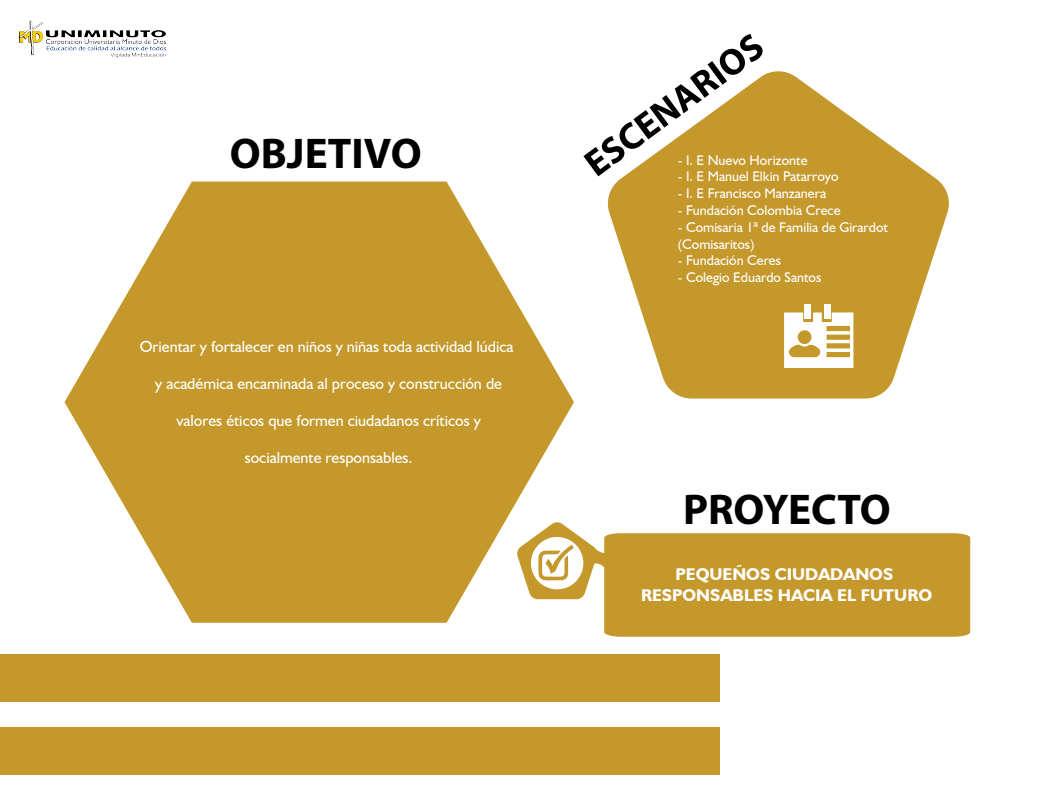
<style>
.page{position:relative;width:1044px;height:792px;background:#fff}
.page>*{position:absolute;margin:0;border:0;box-sizing:border-box;transform-origin:0 0}
.t1{font:700 43.2px "Myriad Pro";color:#000}
.t2{font:700 37.3px "Myriad Pro";color:#000}
.t3{font:700 17px/20.4px "Humanist 521 BT";color:#fff;text-align:center}
.t4{font:16px "Humanist 521 BT";color:#fff}
.t5{font:14px/16.8px "Humanist 521 BT";color:#fff}
</style>
<div class="page">
<div style="left:0;top:728px;width:719px;height:47px;background:#c4982b"></div>
<div style="left:0;top:654px;width:719px;height:47px;background:#c4982b"></div>
<svg style="left:607px;top:71px;width:342px;height:328px;fill:#c4982b"></svg>
<svg style="left:65px;top:182px;width:509px;height:441px;fill:#c4982b"></svg>
<div style="left:604px;top:533px;width:366px;height:104px;background:#c4982b"></div>
<svg style="left:516px;top:522px;width:97px;height:77px"></svg>
<img style="left:19px;top:21px;width:147px;height:37px">
<svg style="left:784px;top:312px;width:69px;height:56px"></svg>
<div style="left:804px;top:304px;width:7px;height:15px;background:#fff"></div>
<div style="left:824px;top:304px;width:6px;height:15px;background:#fff"></div>
<h1 class="t1" style="left:230px;top:125px;width:194px">OBJETIVO</h1>
<p class="t4" style="left:140px;top:336px;width:375px">Orientar y fortalecer en niños y niñas toda actividad lúdica</p>
<p class="t4" style="left:155px;top:373px;width:348px">y académica encaminada al proceso y construcción de</p>
<p class="t4" style="left:177px;top:410px;width:306px">valores éticos que formen ciudadanos críticos y</p>
<p class="t4" style="left:245px;top:447px;width:169px">socialmente responsables.</p>
<h2 class="t2" style="left:574px;top:147px;width:213px;rotate:-36deg">ESCENARIOS</h2>
<p class="t5" style="left:678px;top:151px;width:131px">- I. E Nuevo Horizonte</p>
<p class="t5" style="left:678px;top:168px;width:162px">- I. E Manuel Elkin Patarroyo</p>
<p class="t5" style="left:678px;top:185px;width:150px">- I. E Francisco Manzanera</p>
<p class="t5" style="left:678px;top:202px;width:164px">- Fundación Colombia Crece</p>
<p class="t5" style="left:678px;top:218px;width:212px">- Comisaria 1ª de Familia de Girardot (Comisaritos)</p>
<p class="t5" style="left:678px;top:252px;width:105px">- Fundación Ceres</p>
<p class="t5" style="left:678px;top:269px;width:145px">- Colegio Eduardo Santos</p>
<h1 class="t1" style="left:683px;top:482px;width:209px">PROYECTO</h1>
<p class="t3" style="left:641px;top:564px;width:293px">PEQUEÑOS CIUDADANOS<br>RESPONSABLES HACIA EL FUTURO</p>
</div>
